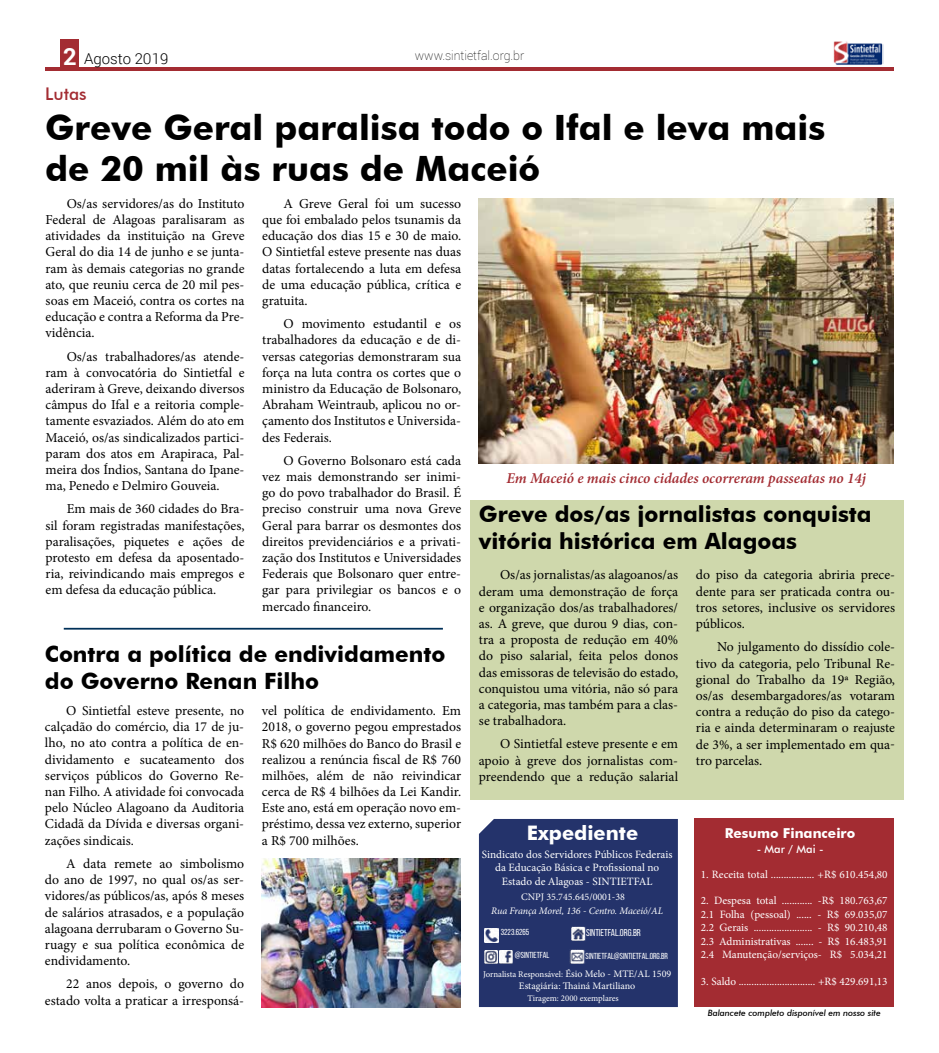
<style>
.page{position:relative;width:939px;height:1053px;background:#fff}
.page>*{position:absolute;margin:0;border:0;box-sizing:border-box;transform-origin:0 0}
.t1{font:700 34.88px/41.9px "Futura BT";color:#000}
.t2{font:700 22.38px/26.9px "Futura BT";color:#000}
.t3{font:700 20px "Futura BT";color:#fff}
.t4{font:500 17.5px "Futura BT";color:#a32c32}
.t5{font:italic 600 15px "Minion Pro";letter-spacing:-.005em;color:#a32c32}
.t6{font:300 15px "Roboto";color:#000}
.t7{font:13.75px/16.2px "Minion Pro";color:#000;text-align:justify}
.t8{font:700 13.75px "Futura BT";color:#fff}
.t9{font:100 12.5px "Roboto";color:#000}
.t10{font:11.25px/13.5px "Minion Pro";color:#fff;text-align:justify}
.t11{font:500 11.25px "Futura BT";color:#fff}
.t12{font:10px "Minion Pro";color:#fff}
.t13{font:italic 10px "Minion Pro";letter-spacing:-.01em;color:#fff}
.t14{font:10px "Bebas Neue";color:#fff}
.t15{font:8.75px "Minion Pro";letter-spacing:-.005em;color:#fff}
.t16{font:8.75px "Bebas Neue";color:#fff}
.t17{font:italic 500 8.75px "Futura BT";color:#000}
.s1{font-weight:700;font-size:23.62px;color:#fff}
.s2{font-size:10px}
</style>
<div class="page">
<hr style="left:45px;top:67px;width:849px;height:4px;background:#a32c32">
<div style="left:61px;top:39px;width:18px;height:28px;background:#a32c32"></div>
<img style="left:833px;top:41px;width:51px;height:24px">
<div style="left:694px;top:818px;width:200px;height:188px;background:#a32c32"></div>
<img style="left:478px;top:199px;width:416px;height:265px">
<div style="left:479px;top:819px;width:199px;height:187px;background:#24336b"></div>
<img style="left:571px;top:926px;width:15px;height:14px">
<img style="left:484px;top:950px;width:29px;height:13px">
<img style="left:569px;top:949px;width:17px;height:14px">
<img style="left:485px;top:927px;width:14px;height:14px">
<div style="left:470px;top:500px;width:434px;height:300px;background:#cfd8ac"></div>
<hr style="left:64px;top:627px;width:379px;height:2px;background:#003058">
<img style="left:262px;top:858px;width:199px;height:149px">
<p class="t6" style="left:63px;top:48px;width:107px"><span class="s1">2</span> Agosto 2019</p>
<p class="t9" style="left:415px;top:47px;width:111px">www.sintietfal.org.br</p>
<p class="t4" style="left:45px;top:83px;width:43px">Lutas</p>
<h1 class="t1" style="left:45px;top:106px;width:782px">Greve Geral paralisa todo o Ifal e leva mais de 20 mil às ruas de Maceió</h1>
<p class="t7" style="left:46px;top:195px;width:200px;text-indent:21px">Os/as servidores/as do Instituto Federal de Alagoas paralisaram as atividades da instituição na Greve Geral do dia 14 de junho e se junta&shy;ram às demais categorias no grande ato, que reuniu cerca de 20 mil pes&shy;soas em Maceió, contra os cortes na educação e contra a Reforma da Pre&shy;vidência.</p>
<p class="t7" style="left:46px;top:348px;width:200px;text-indent:21px">Os/as trabalhadores/as atende&shy;ram à convocatória do Sintietfal e aderiram à Greve, deixando diversos câmpus do Ifal e a reitoria comple&shy;tamente esvaziados. Além do ato em Maceió, os/as sindicalizados partici&shy;param dos atos em Arapiraca, Pal&shy;meira dos Índios, Santana do Ipane&shy;ma, Penedo e Delmiro Gouveia.</p>
<p class="t7" style="left:46px;top:501px;width:200px;text-indent:21px">Em mais de 360 cidades do Bra&shy;sil foram registradas manifestações, paralisações, piquetes e ações de protesto em defesa da aposentado&shy;ria, reivindicando mais empregos e em defesa da educação pública.</p>
<p class="t7" style="left:262px;top:195px;width:200px;text-indent:21px">A Greve Geral foi um sucesso que foi embalado pelos tsunamis da educação dos dias 15 e 30 de maio.<br>O Sintietfal esteve presente nas duas datas fortalecendo a luta em defesa de uma educação pública, crítica e gratuita.</p>
<p class="t7" style="left:262px;top:316px;width:200px;text-indent:21px">O movimento estudantil e os trabalhadores da educação e de di&shy;versas categorias demonstraram sua força na luta contra os cortes que o ministro da Educação de Bolsonaro, Abraham Weintraub, aplicou no or&shy;çamento dos Institutos e Universida&shy;des Federais.</p>
<p class="t7" style="left:262px;top:452px;width:200px;text-indent:21px">O Governo Bolsonaro está cada vez mais demonstrando ser inimi&shy;go do povo trabalhador do Brasil. É preciso construir uma nova Greve Geral para barrar os desmontes dos direitos previdenciários e a privati&shy;zação dos Institutos e Universidades Federais que Bolsonaro quer entre&shy;gar para privilegiar os bancos e o mercado financeiro.</p>
<h2 class="t2" style="left:45px;top:640px;width:402px">Contra a política de endividamento do Governo Renan Filho</h2>
<p class="t7" style="left:45px;top:702px;width:201px;text-indent:21px">O Sintietfal esteve presente, no calçadão do comércio, dia 17 de ju&shy;lho, no ato contra a política de en&shy;dividamento e sucateamento dos serviços públicos do Governo Re&shy;nan Filho. A atividade foi convocada pelo Núcleo Alagoano da Auditoria Cidadã da Dívida e diversas organi&shy;zações sindicais.</p>
<p class="t7" style="left:45px;top:855px;width:201px;text-indent:21px">A data remete ao simbolismo do ano de 1997, no qual os/as ser&shy;vidores/as públicos/as, após 8 meses de salários atrasados, e a população alagoana derrubaram o Governo Su&shy;ruagy e sua política econômica de endividamento.</p>
<p class="t7" style="left:45px;top:975px;width:201px;text-align:right">22 anos depois, o governo do estado volta a praticar a irresponsá-</p>
<p class="t7" style="left:262px;top:702px;width:201px">vel política de endividamento. Em 2018, o governo pegou emprestados R$ 620 milhões do Banco do Brasil e realizou a renúncia fiscal de R$ 760 milhões, além de não reivindicar cerca de R$ 4 bilhões da Lei Kandir.<br>Este ano, está em operação novo em&shy;préstimo, dessa vez externo, superior a R$ 700 milhões.</p>
<p class="t5" style="left:506px;top:468px;width:361px">Em Maceió e mais cinco cidades ocorreram passeatas no 14j</p>
<h2 class="t2" style="left:479px;top:500px;width:394px">Greve dos/as jornalistas conquista vitória histórica em Alagoas</h2>
<p class="t7" style="left:479px;top:567px;width:201px;text-indent:21px">Os/as jornalistas/as alagoanos/as deram uma demonstração de força e organização dos/as trabalhadores/ as. A greve, que durou 9 dias, con&shy;tra a proposta de redução em 40% do piso salarial, feita pelos donos das emissoras de televisão do estado, conquistou uma vitória, não só para a categoria, mas também para a clas&shy;se trabalhadora.</p>
<p class="t7" style="left:479px;top:736px;width:201px;text-indent:21px">O Sintietfal esteve presente e em apoio à greve dos jornalistas com&shy;preendendo que a redução salarial</p>
<p class="t7" style="left:696px;top:567px;width:201px">do piso da categoria abriria prece&shy;dente para ser praticada contra ou&shy;tros setores, inclusive os servidores públicos.</p>
<p class="t7" style="left:696px;top:638px;width:201px;text-indent:21px">No julgamento do dissídio cole&shy;tivo da categoria, pelo Tribunal Re&shy;gional do Trabalho da 19ª Região, os/as desembargadores/as votaram contra a redução do piso da catego&shy;ria e ainda determinaram o reajuste de 3%, a ser implementado em qua&shy;tro parcelas.</p>
<h3 class="t3" style="left:527px;top:820px;width:113px">Expediente</h3>
<p class="t10" style="left:482px;top:847px;width:192px;text-align:center">Sindicato dos Servidores Públicos Federais da Educação Básica e Profissional no<br>Estado de Alagoas - SINTIETFAL</p>
<p class="t12" style="left:521px;top:889px;width:105px">CNPJ 35.745.645/0001-38</p>
<p class="t13" style="left:491px;top:904px;width:173px">Rua França Morel, 136 - Centro. Maceió/AL</p>
<p class="t16" style="left:501px;top:926px;width:30px">3223.6265</p>
<p class="t14" style="left:586px;top:926px;width:56px">SINTIETFAL.ORG.BR</p>
<p class="t16" style="left:515px;top:950px;width:36px">@SINTIETFAL</p>
<p class="t15" style="left:527px;top:992px;width:93px">Tiragem: 2000 exemplares</p>
<p class="t16" style="left:586px;top:950px;width:84px">SINTIETFAL@SINTIETFAL.ORG.BR</p>
<p class="t15" style="left:483px;top:968px;width:190px">Jornalista Responsável: <span class="s2">Ésio Melo - MTE/AL 1509</span></p>
<p class="t12" style="left:519px;top:979px;width:118px">Estagiária: Thainá Martiliano</p>
<p class="t8" style="left:725px;top:824px;width:132px">Resumo Financeiro</p>
<p class="t11" style="left:757px;top:842px;width:68px">- Mar / Mai -</p>
<p class="t10" style="left:701px;top:867px;width:188px">1. Receita total ................. +R$ 610.454,80</p>
<p class="t10" style="left:701px;top:894px;width:188px">2. Despesa total ............ -R$ 180.763,67<br>2.1 Folha (pessoal) ...... - R$ 69.035,07<br>2.2 Gerais ....................... - R$ 90.210,48<br>2.3 Administrativas ....... - R$ 16.483,91<br>2.4 Manutenção/serviços- R$ 5.034,21</p>
<p class="t10" style="left:701px;top:974px;width:188px">3. Saldo .............................. +R$ 429.691,13</p>
<p class="t17" style="left:708px;top:1007px;width:175px">Balancete completo disponível em nosso site</p>
</div>
